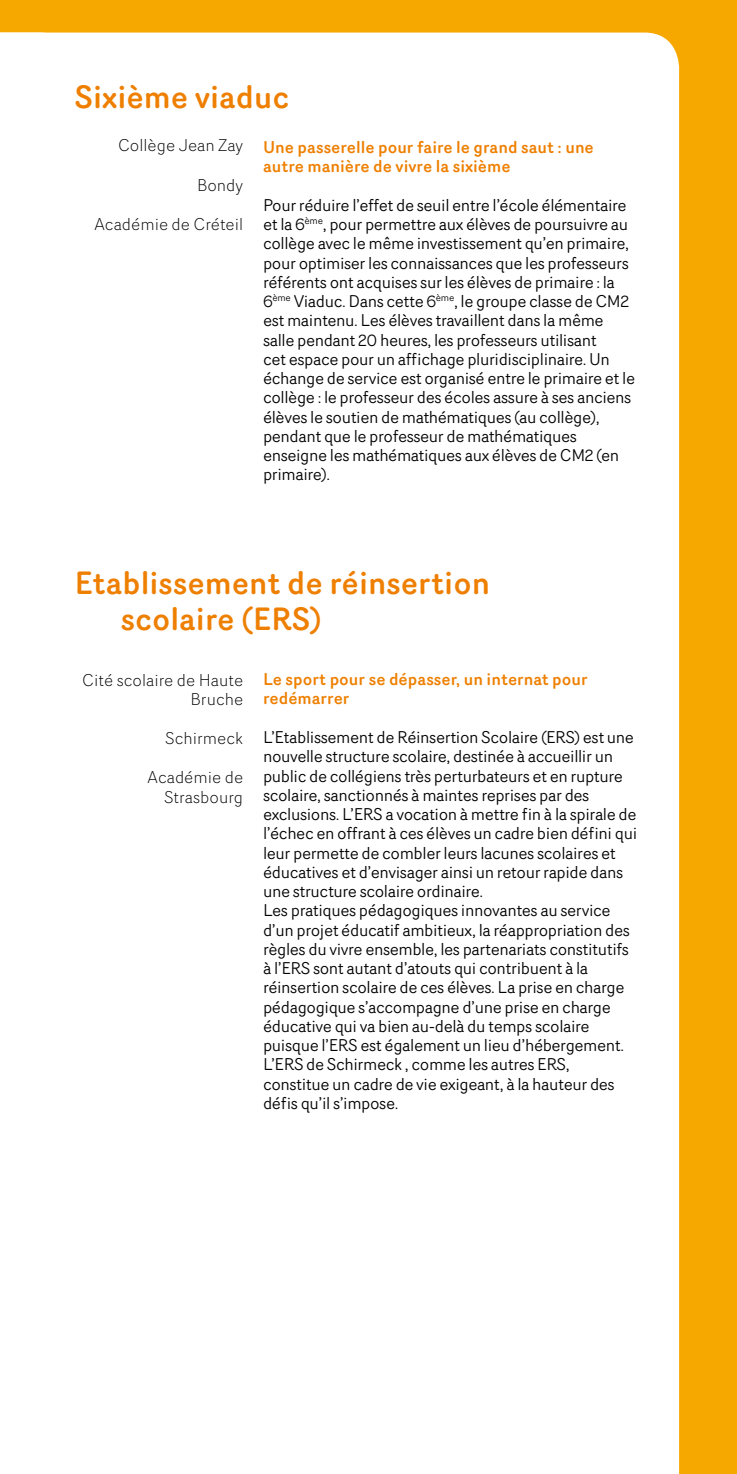
<style>
.page{position:relative;width:737px;height:1474px;background:#fff}
.page>*{position:absolute;margin:0;border:0;box-sizing:border-box;transform-origin:0 0}
.t1{font:500 31.5px/36.8px "Router";color:#ee7f00}
.t2{font:16.62px/19.2px "Router";letter-spacing:-.025em;color:#000}
.t3{font:500 16.62px/19.2px "Router";color:#ee7f00}
.t4{font:300 16.62px/19.2px "Router";color:#000;text-align:right}
</style>
<div class="page">
<div style="left:1px;top:0;width:736px;height:1473px;background:#f7a800"></div>
<div style="left:0;top:0;width:6px;height:1473px;background:#f7a800"></div>
<div style="left:0;top:33px;width:679px;height:1440px;background:#fff"></div>
<h1 class="t1" style="left:74px;top:78px;width:216px">Sixième viaduc</h1>
<p class="t3" style="left:263px;top:137px;width:332px">Une passerelle pour faire le grand saut : une autre manière de vivre la sixième</p>
<p class="t2" style="left:263px;top:195px;width:373px">Pour réduire l’effet de seuil entre l’école élémentaire et la 6<sup>ème</sup>, pour permettre aux élèves de poursuivre au collège avec le même investissement qu’en primaire, pour optimiser les connaissances que les professeurs référents ont acquises sur les élèves de primaire : la 6<sup>ème</sup> Viaduc. Dans cette 6<sup>ème</sup>, le groupe classe de CM2 est maintenu. Les élèves travaillent dans la même salle pendant 20 heures, les professeurs utilisant<br>cet espace pour un affichage pluridisciplinaire. Un échange de service est organisé entre le primaire et le collège : le professeur des écoles assure à ses anciens élèves le soutien de mathématiques (au collège), pendant que le professeur de mathématiques enseigne les mathématiques aux élèves de CM2 (en primaire).</p>
<p class="t4" style="left:118px;top:135px;width:127px">Collège Jean Zay</p>
<p class="t4" style="left:197px;top:174px;width:48px">Bondy</p>
<p class="t4" style="left:94px;top:214px;width:150px">Académie de Créteil</p>
<h1 class="t1" style="left:121px;top:563px;width:370px;text-indent:-46px">Etablissement de réinsertion scolaire (ERS)</h1>
<p class="t3" style="left:263px;top:669px;width:326px">Le sport pour se dépasser, un internat pour redémarrer</p>
<p class="t2" style="left:263px;top:727px;width:375px">L’Etablissement de Réinsertion Scolaire (ERS) est une nouvelle structure scolaire, destinée à accueillir un public de collégiens très perturbateurs et en rupture scolaire, sanctionnés à maintes reprises par des exclusions. L’ERS a vocation à mettre fin à la spirale de l’échec en offrant à ces élèves un cadre bien défini qui leur permette de combler leurs lacunes scolaires et éducatives et d’envisager ainsi un retour rapide dans une structure scolaire ordinaire.<br>Les pratiques pédagogiques innovantes au service d’un projet éducatif ambitieux, la réappropriation des règles du vivre ensemble, les partenariats constitutifs à l’ERS sont autant d’atouts qui contribuent à la réinsertion scolaire de ces élèves. La prise en charge pédagogique s’accompagne d’une prise en charge éducative qui va bien au-delà du temps scolaire puisque l’ERS est également un lieu d’hébergement.<br>L’ERS de Schirmeck , comme les autres ERS, constitue un cadre de vie exigeant, à la hauteur des défis qu’il s’impose.</p>
<p class="t4" style="left:82px;top:669px;width:162px">Cité scolaire de Haute<br>Bruche</p>
<p class="t4" style="left:165px;top:728px;width:79px">Schirmeck</p>
<p class="t4" style="left:148px;top:767px;width:97px">Académie de<br>Strasbourg</p>
</div>
